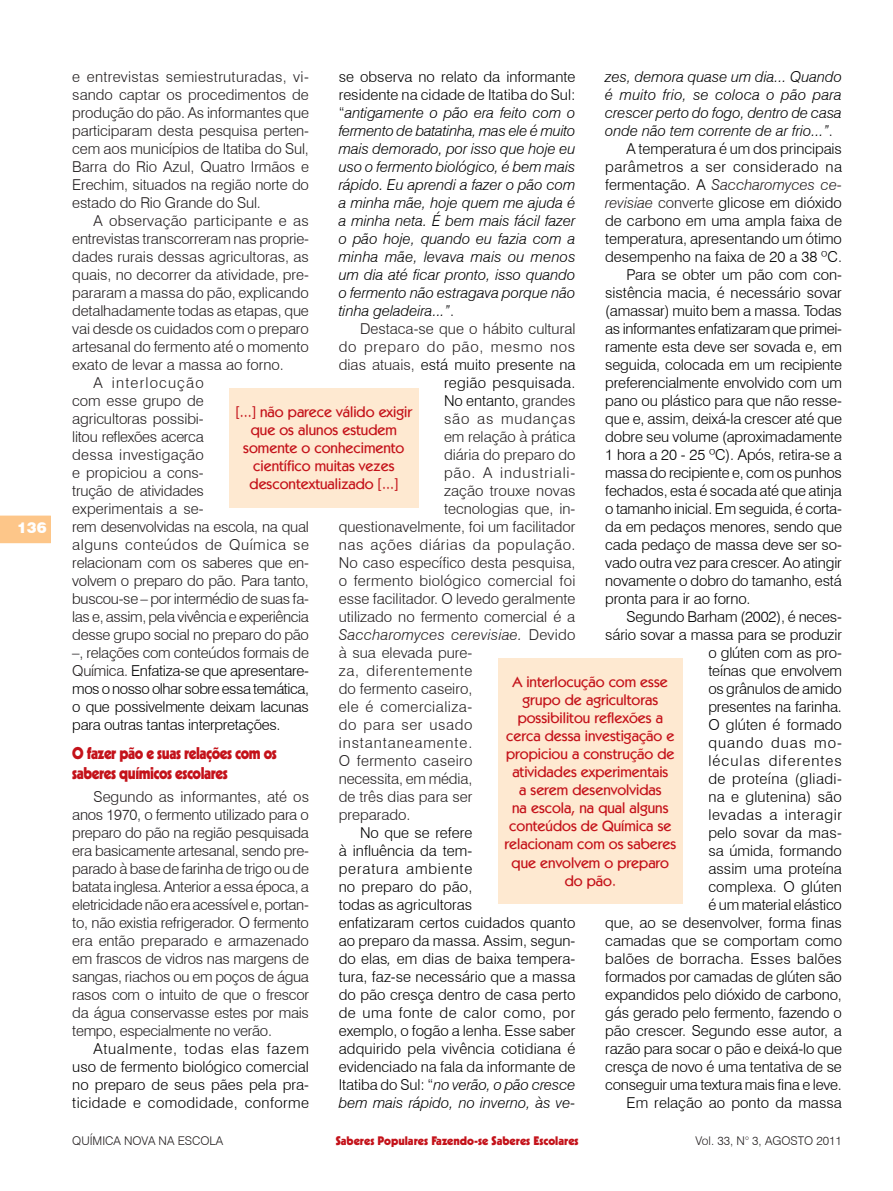
<style>
.page{position:relative;width:893px;height:1191px;background:#fff}
.page>*{position:absolute;margin:0;border:0;box-sizing:border-box;transform-origin:0 0}
.Seção{font:900 16.5px/19.8px "Kabel";letter-spacing:-.03em;color:#c4121a;scale:.9 1}
.t1{font:300 15px/18px "Swiss 721 BT";color:#000;text-align:justify}
.t2{font:300 15px/18px "Swiss 721 BT";color:#231f20;text-align:justify}
.t3{font:italic 300 15px/18px "Swiss 721 BT";color:#000;text-align:justify}
.t4{font:300 15px/18px "Swiss 721 BT";letter-spacing:-.02em;color:#231f20}
.Olho{font:500 15px/18px "Kabel IT Cby BT";color:#c4121a;text-align:center}
.t5{font:300 15px "Swiss 721 BT";letter-spacing:.02em;color:#231f20}
.t6{font:300 15px "Swiss 721 BT";letter-spacing:.055em;color:#231f20}
.t7{font:italic 300 15px "Swiss 721 BT";letter-spacing:.015em;color:#231f20}
.t8{font:300 15px "Swiss 721 BT";letter-spacing:.04em;color:#231f20}
.t9{font:300 15px "Swiss 721 BT";letter-spacing:.05em;color:#231f20}
.t10{font:300 15px "Swiss 721 BT";letter-spacing:.02em;color:#000}
.t11{font:300 15px "Swiss 721 BT";letter-spacing:.045em;color:#231f20}
.t12{font:300 15px "Swiss 721 BT";letter-spacing:.03em;color:#231f20}
.t13{font:300 15px "Swiss 721 BT";letter-spacing:.06em;color:#231f20}
.t14{font:300 15px "Swiss 721 BT";letter-spacing:.035em;color:#231f20}
.t15{font:900 15px "Swiss 721 BT";color:#fff}
.Cabeça{font:900 12px "Kabel";color:#c4121a}
.t16{font:300 12px "Swiss 721 BT";color:#231f20}
.s1{font-style:normal}
.s2{font-style:italic;color:#231f20}
.s3{color:#231f20}
.s4{font-style:italic}
.s5{color:#000}
</style>
<div class="page">
<svg style="left:0;top:515px;width:51px;height:28px"></svg>
<div style="left:229px;top:388px;width:189px;height:119px;background:#fee9d1"></div>
<div style="left:498px;top:658px;width:185px;height:245px;background:#fee9d1"></div>
<p class="t15" style="left:17px;top:518px;width:31px">136</p>
<p class="t3" style="left:605px;top:67px;width:238px">zes, demora quase um dia... Quando é muito frio, se coloca o pão para crescer perto do fogo, dentro de casa onde não tem corrente de ar frio...”<span class="s1">.</span></p>
<p class="t1" style="left:605px;top:139px;width:238px;text-indent:21px">A temperatura é um dos principais parâmetros a ser considerado na fermentação. A <span class="s2">Saccharomyces ce&shy;revisiae</span> <span class="s3">converte</span> glicose em dióxido de carbono em uma ampla faixa de temperatura, apresentando um ótimo desempenho na faixa de 20 a 38 ºC.</p>
<p class="t1" style="left:605px;top:265px;width:238px;text-indent:21px">Para se obter um pão com con&shy;sistência macia, é necessário sovar (amassar) muito bem a massa. Todas as informantes enfatizaram que primei&shy;ramente esta deve ser sovada e, em seguida, colocada em um recipiente preferencialmente envolvido com um pano ou plástico para que não resse&shy;que e, assim, deixá-la crescer até que dobre seu volume (aproximadamente 1 hora a 20 - 25 ºC). Após, retira-se a massa do recipiente e, com os punhos fechados, esta é socada até que atinja o tamanho inicial. Em seguida, é corta&shy;da em pedaços menores, sendo que cada pedaço de massa deve ser so&shy;vado outra vez para crescer. Ao atingir novamente o dobro do tamanho, está pronta para ir ao forno.</p>
<p class="t1" style="left:605px;top:607px;width:238px;text-align:right">Segundo Barham (2002), é neces&shy;sário sovar a massa para se produzir o glúten com as pro-<br>teínas que envolvem<br>os grânulos de amido<br>presentes na farinha.<br>O glúten é formado<br>quando duas mo-<br>léculas diferentes<br>de proteína (gliadi-<br>na e glutenina) são<br>levadas a interagir<br>pelo sovar da mas-<br>sa úmida, formando<br>assim uma proteína<br>complexa. O glúten<br>é um material elástico<br>que, ao se desenvolver, forma finas camadas que se comportam como balões de borracha. Esses balões formados por camadas de glúten são expandidos pelo dióxido de carbono, gás gerado pelo fermento, fazendo o pão crescer. Segundo esse autor, a razão para socar o pão e deixá-lo que cresça de novo é uma tentativa de se conseguir uma textura mais fina e leve.</p>
<p class="t1" style="left:626px;top:1093px;width:217px">Em relação ao ponto da massa</p>
<p class="t3" style="left:339px;top:67px;width:238px"><span class="s1">se observa no relato da informante residente na cidade de Itatiba do Sul: “</span>antigamente o pão era feito com o fermento de batatinha, mas ele é muito mais demorado, por isso que hoje eu uso o fermento biológico, é bem mais rápido. Eu aprendi a fazer o pão com a minha mãe, hoje quem me ajuda é a minha neta. É bem mais fácil fazer o pão hoje, quando eu fazia com a minha mãe, levava mais ou menos um dia até ficar pronto, isso quando o fermento não estragava porque não tinha geladeira...”<span class="s1">.</span></p>
<p class="t2" style="left:360px;top:319px;width:217px">Destaca-se que o hábito cultural</p>
<p class="t9" style="left:339px;top:337px;width:238px">do preparo do pão, mesmo nos</p>
<p class="t1" style="left:339px;top:355px;width:238px"><span class="s3">dias atuais,</span> está muito presente na</p>
<p class="t10" style="left:444px;top:373px;width:133px">região pesquisada.</p>
<p class="t1" style="left:444px;top:391px;width:133px">No entanto, <span class="s3">grandes</span></p>
<p class="t6" style="left:444px;top:409px;width:133px">são as mudanças</p>
<p class="t2" style="left:444px;top:427px;width:133px">em relação à prática</p>
<p class="t2" style="left:444px;top:445px;width:133px">diária do preparo do</p>
<p class="t6" style="left:444px;top:463px;width:133px">pão. A industriali-</p>
<p class="t2" style="left:444px;top:481px;width:133px">zação trouxe novas</p>
<p class="t2" style="left:444px;top:499px;width:133px">tecnologias que, in-</p>
<p class="t2" style="left:339px;top:517px;width:238px">questionavelmente, foi um facilitador</p>
<p class="t8" style="left:339px;top:535px;width:238px">nas ações diárias da população.</p>
<p class="t2" style="left:339px;top:553px;width:238px">No caso específico desta pesquisa,</p>
<p class="t5" style="left:339px;top:571px;width:238px">o fermento biológico comercial foi</p>
<p class="t2" style="left:339px;top:589px;width:238px">esse facilitador. O levedo geralmente</p>
<p class="t2" style="left:339px;top:607px;width:238px">utilizado no fermento comercial é a</p>
<p class="t7" style="left:339px;top:625px;width:238px">Saccharomyces cerevisiae. <span class="s1">Devido</span></p>
<p class="t2" style="left:339px;top:643px;width:135px">à sua elevada pure-</p>
<p class="t11" style="left:339px;top:661px;width:135px">za, diferentemente</p>
<p class="t2" style="left:339px;top:679px;width:135px">do fermento caseiro,</p>
<p class="t12" style="left:339px;top:697px;width:135px">ele é comercializa-</p>
<p class="t14" style="left:339px;top:715px;width:135px">do para ser usado</p>
<p class="t13" style="left:339px;top:733px;width:135px">instantaneamente.</p>
<p class="t5" style="left:339px;top:751px;width:135px">O fermento caseiro</p>
<p class="t2" style="left:339px;top:769px;width:135px">necessita, em média,</p>
<p class="t2" style="left:339px;top:787px;width:135px">de três dias para ser</p>
<p class="t2" style="left:339px;top:805px;width:73px">preparado.</p>
<p class="t1" style="left:339px;top:823px;width:238px;text-align:left;text-indent:21px">No que se refere<br>à influência da tem-<br>peratura ambiente<br>no preparo do pão,<br>todas as agricultoras<br>enfatizaram certos cuidados quanto ao preparo da massa. Assim, segun&shy;do elas<span class="s4">,</span> em dias de baixa tempera&shy;tura, faz-se necessário que a massa do pão cresça dentro de casa perto de uma fonte de calor como, por exemplo, o fogão a lenha. Esse saber adquirido pela vivência cotidiana é evidenciado na fala da informante de<br>Itatiba do Sul: “<span class="s4">no verão, o pão cresce bem mais rápido, no inverno, às ve-</span></p>
<p class="t2" style="left:72px;top:67px;width:238px">e entrevistas semiestruturadas, vi&shy;sando captar os procedimentos de produção do pão. As informantes que participaram desta pesquisa perten&shy;cem aos municípios de Itatiba do Sul, Barra do Rio Azul, Quatro Irmãos e Erechim, situados na região norte do estado do Rio Grande do Sul.</p>
<p class="t2" style="left:72px;top:211px;width:238px;text-indent:21px">A observação participante e as entrevistas transcorreram nas proprie&shy;dades rurais dessas agricultoras, as quais, no decorrer da atividade, pre&shy;pararam a massa do pão, explicando detalhadamente todas as etapas, que vai desde os cuidados com o preparo artesanal do fermento até o momento exato de levar a massa ao forno.</p>
<p class="t4" style="left:72px;top:373px;width:238px;text-indent:21px">A interlocução<br>com esse grupo de<br>agricultoras possibi-<br>litou reflexões acerca<br>dessa investigação<br>e propiciou a cons-<br>trução de atividades<br>experimentais a se-<br>rem desenvolvidas na escola, na qual alguns conteúdos de Química se relacionam com os saberes que en&shy;volvem o preparo do pão. Para tanto, buscou-se – por intermédio de suas fa&shy;las e, assim, pela vivência e experiência desse grupo social no preparo do pão –, relações com conteúdos formais de<br>Química. <span class="s5">Enfatiza-se que apresentare&shy;mos o nosso olhar sobre essa temática, o que possivelmente deixam lacunas para outras tantas interpretações.</span></p>
<p class="Seção" style="left:72px;top:743px;width:229px">O fazer pão e suas relações com os saberes químicos escolares</p>
<p class="t2" style="left:72px;top:787px;width:238px;text-indent:21px">Segundo as informantes, até os anos 1970, o fermento utilizado para o preparo do pão na região pesquisada era basicamente artesanal, sendo pre&shy;parado à base de farinha de trigo ou de batata inglesa. Anterior a essa época, a eletricidade não era acessível e, portan&shy;to, não existia refrigerador. O fermento era então preparado e armazenado em frascos de vidros nas margens de sangas, riachos ou em poços de água rasos com o intuito de que o frescor da água conservasse estes por mais tempo, especialmente no verão.</p>
<p class="t1" style="left:72px;top:1039px;width:238px;text-indent:21px">Atualmente, todas elas fazem uso de fermento biológico comercial no preparo de seus pães pela pra&shy;ticidade e comodidade, conforme</p>
<p class="Olho" style="left:236px;top:403px;width:178px">[...] não parece válido exigir que os alunos estudem somente o conhecimento científico muitas vezes descontextualizado [...]</p>
<p class="Olho" style="left:505px;top:673px;width:173px">A interlocução com esse grupo de agricultoras possibilitou reflexões a cerca dessa investigação e propiciou a construção de atividades experimentais<br>a serem desenvolvidas<br>na escola, na qual alguns conteúdos de Química se relacionam com os saberes que envolvem o preparo do pão.</p>
<p class="t16" style="left:72px;top:1133px;width:152px">QUÍMICA NOVA NA ESCOLA</p>
<p class="Cabeça" style="left:336px;top:1133px;width:244px">Saberes Populares Fazendo-se Saberes Escolares</p>
<p class="t16" style="left:696px;top:1133px;width:148px">Vol. 33, N° 3, AGOSTO 2011</p>
</div>
